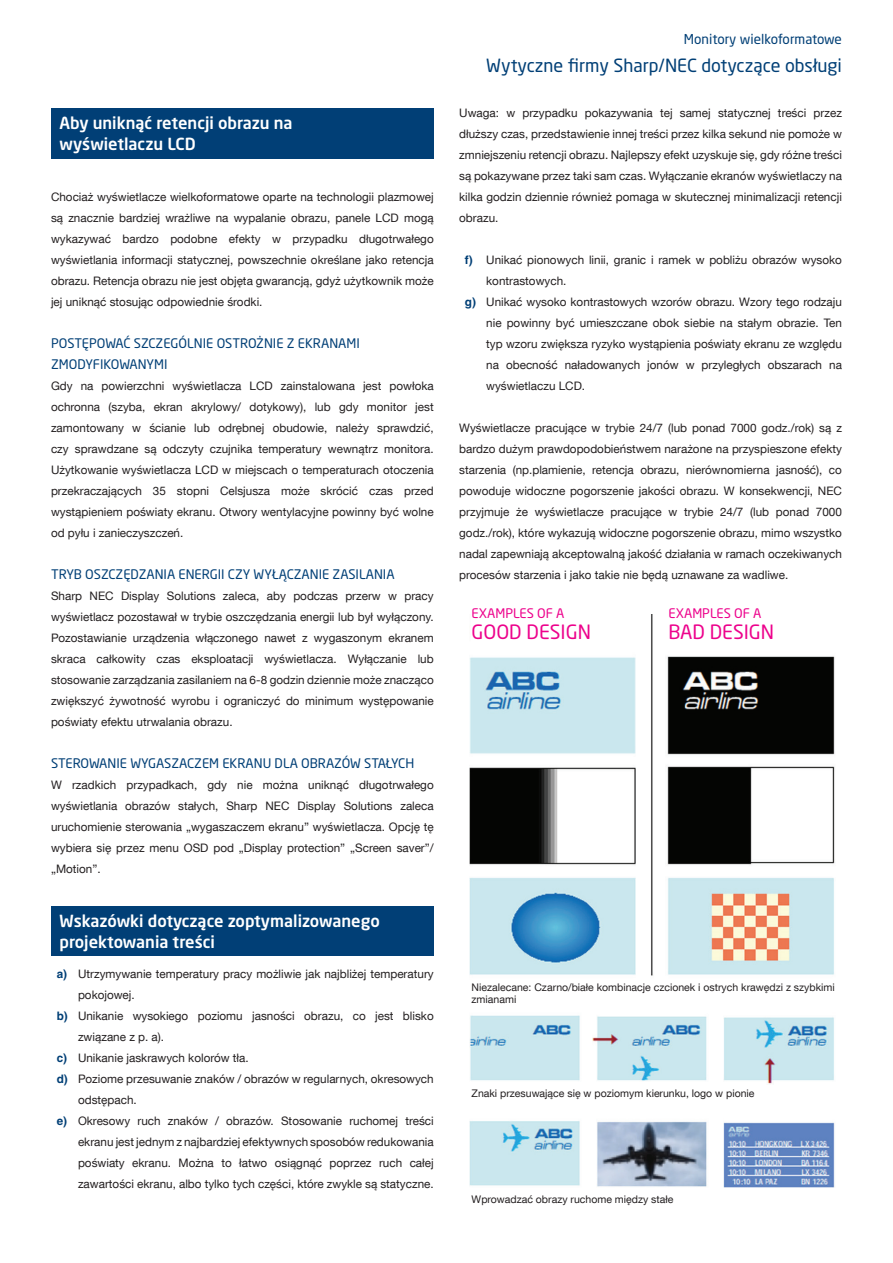
<style>
.page{position:relative;width:893px;height:1263px;background:#fff}
.page>*{position:absolute;margin:0;border:0;box-sizing:border-box;transform-origin:0 0}
.t1{font:19.5px "Neo Sans Pro";color:#ed028c}
.t2{font:18px "Neo Sans Pro";color:#013f76}
.t3{font:500 16.5px/21px "Neo Sans Pro";color:#fff}
.t4{font:13.5px "Neo Sans Pro";color:#013f76}
.t5{font:13.05px/21px "Neo Sans Pro";color:#013f76}
.t6{font:13.05px "Neo Sans Pro";color:#ed028c}
.t7{font:11.7px/21px "Helvetica Neue LT Com";color:#231f20;text-align:justify}
.Paragraph_Style2{font:10.5px/12px "Helvetica Neue LT Com";color:#231f20}
.s1{font-family:"Helvetica LT Std";font-weight:700;color:#013f76}
</style>
<div class="page">
<div style="left:51px;top:108px;width:383px;height:51px;background:#013f76"></div>
<div style="left:51px;top:906px;width:383px;height:50px;background:#013f76"></div>
<img style="left:470px;top:615px;width:365px;height:361px">
<img style="left:470px;top:1015px;width:364px;height:69px">
<img style="left:470px;top:1121px;width:365px;height:66px">
<div style="left:472px;top:608px;width:164px;height:40px;background:#fff"></div>
<div style="left:668px;top:608px;width:165px;height:40px;background:#fff"></div>
<p class="t3" style="left:60px;top:112px;width:235px">Aby uniknąć retencji obrazu na</p>
<p class="t3" style="left:60px;top:133px;width:138px">wyświetlaczu LCD</p>
<p class="t7" style="left:51px;top:186px;width:384px">Chociaż wyświetlacze wielkoformatowe oparte na technologii plazmowej są znacznie bardziej wrażliwe na wypalanie obrazu, panele LCD mogą wykazywać bardzo podobne efekty w przypadku długotrwałego wyświetlania informacji statycznej, powszechnie określane jako retencja obrazu. Retencja obrazu nie jest objęta gwarancją, gdyż użytkownik może jej uniknąć stosując odpowiednie środki.</p>
<p class="t5" style="left:51px;top:333px;width:310px">POSTĘPOWAĆ SZCZEGÓLNIE OSTROŻNIE Z EKRANAMI<br>ZMODYFIKOWANYMI</p>
<p class="t7" style="left:51px;top:375px;width:384px">Gdy na powierzchni wyświetlacza LCD zainstalowana jest powłoka ochronna (szyba, ekran akrylowy/ dotykowy), lub gdy monitor jest zamontowany w ścianie lub odrębnej obudowie, należy sprawdzić, czy sprawdzane są odczyty czujnika temperatury wewnątrz monitora.<br>Użytkowanie wyświetlacza LCD w miejscach o temperaturach otoczenia przekraczających 35 stopni Celsjusza może skrócić czas przed wystąpieniem poświaty ekranu. Otwory wentylacyjne powinny być wolne od pyłu i zanieczyszczeń.</p>
<p class="t5" style="left:51px;top:564px;width:345px">TRYB OSZCZĘDZANIA ENERGII CZY WYŁĄCZANIE ZASILANIA</p>
<p class="t7" style="left:51px;top:585px;width:384px">Sharp NEC Display Solutions zaleca, aby podczas przerw w pracy wyświetlacz pozostawał w trybie oszczędzania energii lub był wyłączony.<br>Pozostawianie urządzenia włączonego nawet z wygaszonym ekranem skraca całkowity czas eksploatacji wyświetlacza. Wyłączanie lub stosowanie zarządzania zasilaniem na 6-8 godzin dziennie może znacząco zwiększyć żywotność wyrobu i ograniczyć do minimum występowanie poświaty efektu utrwalania obrazu.</p>
<p class="t5" style="left:51px;top:753px;width:365px">STEROWANIE WYGASZACZEM EKRANU DLA OBRAZÓW STAŁYCH</p>
<p class="t7" style="left:51px;top:774px;width:384px">W rzadkich przypadkach, gdy nie można uniknąć długotrwałego wyświetlania obrazów stałych, Sharp NEC Display Solutions zaleca uruchomienie sterowania „wygaszaczem ekranu” wyświetlacza. Opcję tę wybiera się przez menu OSD pod „Display protection” „Screen saver”/ „Motion”.</p>
<p class="t3" style="left:60px;top:910px;width:322px">Wskazówki dotyczące zoptymalizowanego projektowania treści</p>
<p class="t7" style="left:78px;top:963px;width:357px;text-indent:-21px"><span class="s1">a)</span> Utrzymywanie temperatury pracy możliwie jak najbliżej temperatury pokojowej.</p>
<p class="t7" style="left:78px;top:1005px;width:357px;text-indent:-21px"><span class="s1">b)</span> Unikanie wysokiego poziomu jasności obrazu, co jest blisko związane z p. a).</p>
<p class="t7" style="left:57px;top:1047px;width:193px"><span class="s1">c)</span> Unikanie jaskrawych kolorów tła.</p>
<p class="t7" style="left:78px;top:1068px;width:357px;text-indent:-21px"><span class="s1">d)</span> Poziome przesuwanie znaków / obrazów w regularnych, okresowych odstępach.</p>
<p class="t7" style="left:78px;top:1110px;width:357px;text-indent:-21px"><span class="s1">e)</span> Okresowy ruch znaków / obrazów. Stosowanie ruchomej treści ekranu jest jednym z najbardziej efektywnych sposobów redukowania poświaty ekranu. Można to łatwo osiągnąć poprzez ruch całej zawartości ekranu, albo tylko tych części, które zwykle są statyczne.</p>
<p class="t4" style="left:684px;top:31px;width:160px">Monitory wielkoformatowe</p>
<p class="t2" style="left:486px;top:54px;width:357px">Wytyczne firmy Sharp/NEC dotyczące obsługi</p>
<p class="t7" style="left:459px;top:102px;width:384px">Uwaga: w przypadku pokazywania tej samej statycznej treści przez dłuższy czas, przedstawienie innej treści przez kilka sekund nie pomoże w zmniejszeniu retencji obrazu. Najlepszy efekt uzyskuje się, gdy różne treści są pokazywane przez taki sam czas. Wyłączanie ekranów wyświetlaczy na kilka godzin dziennie również pomaga w skutecznej minimalizacji retencji obrazu.</p>
<p class="t7" style="left:486px;top:249px;width:357px;text-indent:-21px"><span class="s1">f)</span> Unikać pionowych linii, granic i ramek w pobliżu obrazów wysoko kontrastowych.</p>
<p class="t7" style="left:486px;top:291px;width:357px;text-indent:-21px"><span class="s1">g)</span> Unikać wysoko kontrastowych wzorów obrazu. Wzory tego rodzaju nie powinny być umieszczane obok siebie na stałym obrazie. Ten typ wzoru zwiększa ryzyko wystąpienia poświaty ekranu ze względu na obecność naładowanych jonów w przyległych obszarach na wyświetlaczu LCD.</p>
<p class="t7" style="left:459px;top:417px;width:384px">Wyświetlacze pracujące w trybie 24/7 (lub ponad 7000 godz./rok) są z bardzo dużym prawdopodobieństwem narażone na przyspieszone efekty starzenia (np.plamienie, retencja obrazu, nierównomierna jasność), co powoduje widoczne pogorszenie jakości obrazu. W konsekwencji, NEC przyjmuje że wyświetlacze pracujące w trybie 24/7 (lub ponad 7000 godz./rok), które wykazują widoczne pogorszenie obrazu, mimo wszystko nadal zapewniają akceptowalną jakość działania w ramach oczekiwanych procesów starzenia i jako takie nie będą uznawane za wadliwe.</p>
<p class="t6" style="left:472px;top:605px;width:94px">EXAMPLES OF A</p>
<p class="t1" style="left:472px;top:620px;width:121px">GOOD DESIGN</p>
<p class="t6" style="left:668px;top:605px;width:94px">EXAMPLES OF A</p>
<p class="t1" style="left:668px;top:620px;width:107px">BAD DESIGN</p>
<p class="Paragraph_Style2" style="left:472px;top:981px;width:365px">Niezalecane: Czarno/białe kombinacje czcionek i ostrych krawędzi z szybkimi zmianami</p>
<p class="Paragraph_Style2" style="left:472px;top:1087px;width:284px">Znaki przesuwające się w poziomym kierunku, logo w pionie</p>
<p class="Paragraph_Style2" style="left:472px;top:1193px;width:203px">Wprowadzać obrazy ruchome między stałe</p>
</div>
